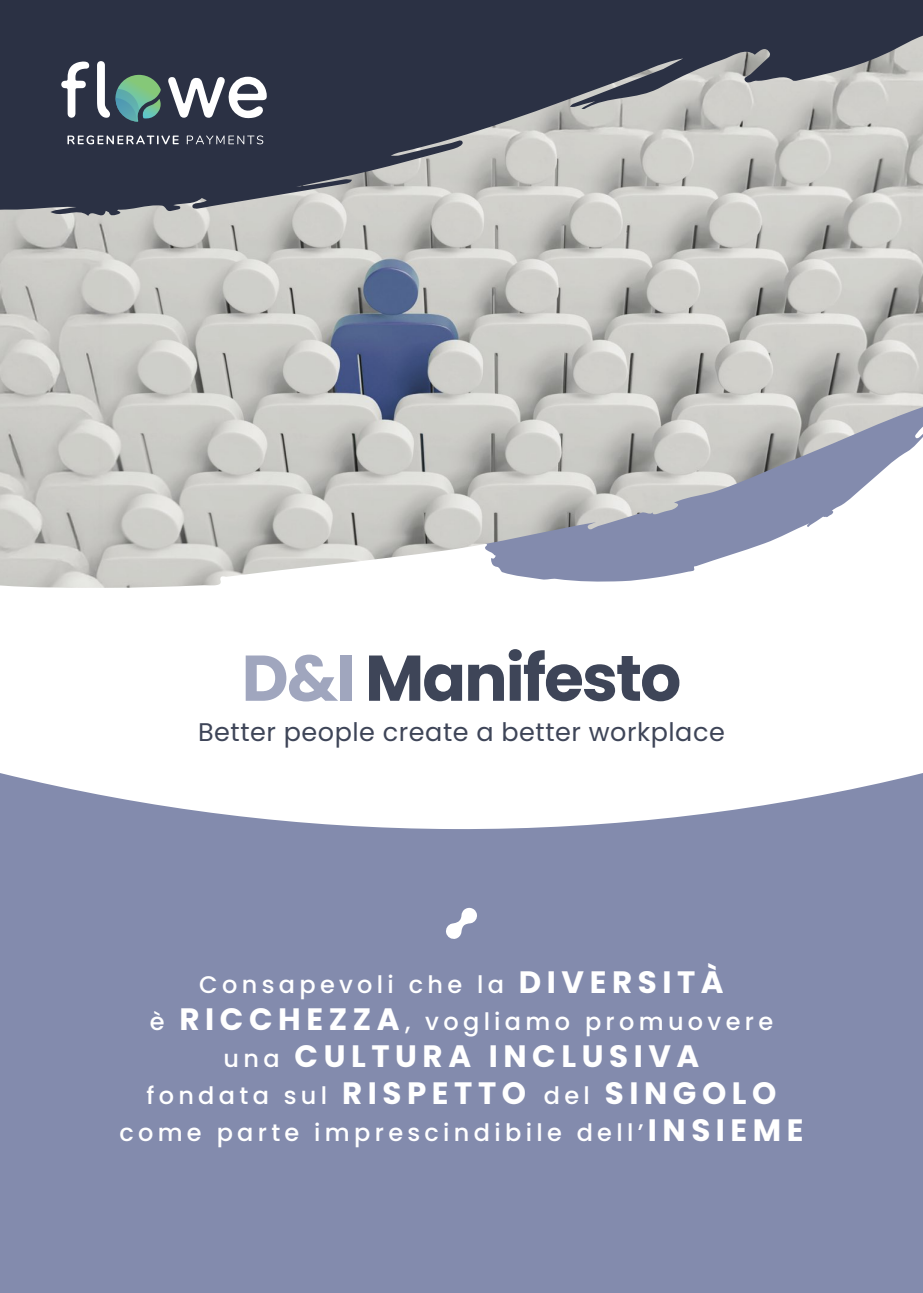
<style>
.page{position:relative;width:923px;height:1293px;background:#fff}
.page>*{position:absolute;margin:0;border:0;box-sizing:border-box;transform-origin:0 0}
.t1{font:700 64.5px "Poppins";letter-spacing:-.03em;color:#3e4558}
.t2{font:700 30.9px/37px "Poppins";letter-spacing:.18em;color:#fff;text-align:center}
.t3{font:25.5px "Poppins";letter-spacing:.02em;color:#3e4558}
.t4{font:500 24px/37px "Poppins";letter-spacing:.18em;color:#fff;text-align:center}
.s1{color:#a0a6be}
.s2{font-weight:700;font-size:30.9px}
.s3{font-weight:500;font-size:24px}
</style>
<div class="page">
<div style="left:0;top:0;width:923px;height:338px;background:#2b3144"></div>
<svg style="left:0;top:773px;width:923px;height:494px;background:#8c93b3"></svg>
<svg style="left:445px;top:908px;width:32px;height:32px"></svg>
<img style="left:0;top:36px;width:923px;height:552px">
<svg style="left:67px;top:135px;width:112px;height:9px"></svg>
<svg style="left:187px;top:135px;width:76px;height:9px"></svg>
<svg style="left:168px;top:77px;width:99px;height:42px"></svg>
<svg style="left:61px;top:61px;width:29px;height:58px"></svg>
<svg style="left:97px;top:61px;width:64px;height:61px"></svg>
<div style="left:0;top:1267px;width:923px;height:26px;background:#838bad"></div>
<h1 class="t1" style="left:242px;top:641px;width:441px"><span class="s1">D&amp;I</span> Manifesto</h1>
<p class="t3" style="left:198px;top:717px;width:528px">Better people create a better workplace</p>
<p class="t4" style="left:150px;top:966px;width:625px">Consapevoli che la <span class="s2">DIVERSITÀ<br></span>è <span class="s2">RICCHEZZA</span>, vogliamo promuovere</p>
<p class="t2" style="left:146px;top:1038px;width:632px"><span class="s3">una</span> CULTURA INCLUSIVA<br><span class="s3">fondata sul</span> RISPETTO <span class="s3">del</span> SINGOLO</p>
<p class="t4" style="left:119px;top:1114px;width:686px">come parte imprescindibile dell’<span class="s2">INSIEME</span></p>
</div>
